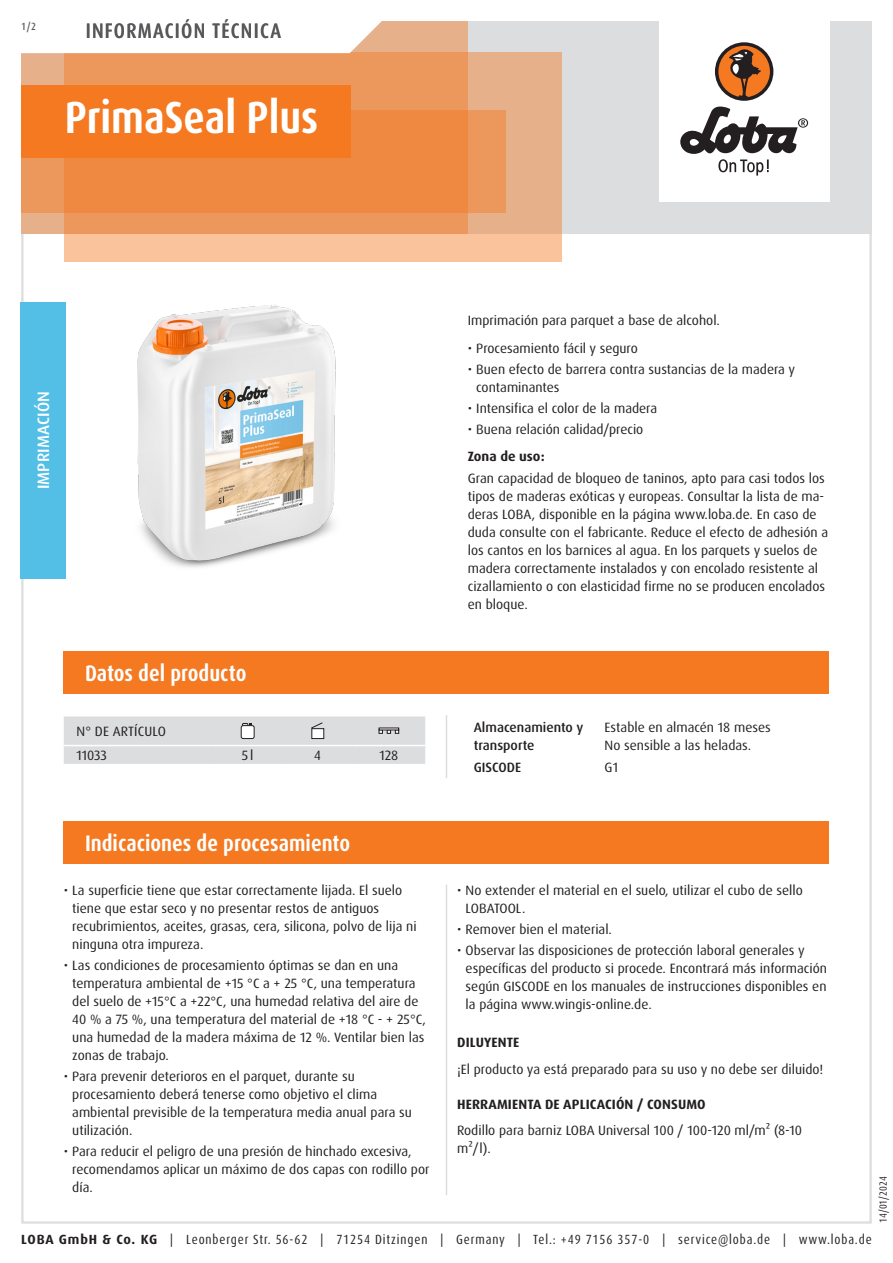
<style>
.page{position:relative;width:893px;height:1263px;background:#fff}
.page>*{position:absolute;margin:0;border:0;box-sizing:border-box;transform-origin:0 0}
.Produktname_weiss{font:700 condensed 45px "Dax Pro";color:#fff}
.Abschnitt{font:700 condensed 22.5px "Dax Pro";color:#fff}
.TI{font:500 condensed 21px "Dax Pro";letter-spacing:.06em;color:#57585a}
.Produktart_Grundierung{font:500 16.5px "Dax Pro";letter-spacing:.01em;color:#fff}
.Text{font:13.5px/18px "Dax Pro";color:#231f20}
.Text_Bold{font:700 13.5px "Dax Pro";letter-spacing:.01em;color:#231f20}
.Text_ohne_Silbentrennung{font:13.5px "Dax Pro";color:#231f20}
.Text_Medium{font:500 13.5px/18px "Dax Pro";color:#231f20}
.Text_Großbuchstaben{font:13.5px "Dax Pro";letter-spacing:.01em;color:#231f20}
.Text_zentriert{font:13.5px "Dax Pro";color:#231f20}
.t1{font:condensed 13.35px "Dax Pro";letter-spacing:.065em;color:#231f20}
.t2{font:condensed 10.5px "Dax Pro";color:#231f20}
.t3{font:500 condensed 10.5px "Dax Pro";color:#57585a}
.s1{font-weight:700;font-stretch:normal}
</style>
<div class="page">
<hr style="left:446px;top:884px;width:1px;height:311px;background:#dcdddf">
<div style="left:64px;top:821px;width:765px;height:42px;background:#f47921"></div>
<hr style="left:446px;top:715px;width:1px;height:63px;background:#dcdddf">
<svg style="left:64px;top:716px;width:361px;height:48px;background:#dcdcde"></svg>
<div style="left:64px;top:651px;width:765px;height:43px;background:#f47921"></div>
<img style="left:137px;top:305px;width:199px;height:263px">
<div style="left:20px;top:302px;width:46px;height:276px;background:#53bfe6"></div>
<div style="left:21px;top:21px;width:851px;height:213px;background:#dcdddf"></div>
<div style="left:659px;top:0;width:170px;height:202px;background:#fff"></div>
<svg style="left:680px;top:106px;width:128px;height:70px"></svg>
<div style="left:715px;top:42px;width:58px;height:59px;background:#231f20;border-radius:50%"></div>
<svg style="left:718px;top:45px;width:52px;height:52px"></svg>
<div style="left:64px;top:52px;width:497px;height:209px;background:linear-gradient(to right,#fec79f,#efb992)"></div>
<div style="left:21px;top:111px;width:485px;height:102px;background:#ec975b"></div>
<svg style="left:21px;top:21px;width:447px;height:213px;background:#ed9150"></svg>
<svg style="left:21px;top:21px;width:411px;height:34px;background:#faede4"></svg>
<div style="left:21px;top:85px;width:330px;height:72px;background:#f47921"></div>
<p class="t3" style="left:21px;top:19px;width:16px">1/2</p>
<p class="TI" style="left:86px;top:17px;width:197px">INFORMACIÓN TÉCNICA</p>
<p class="Produktname_weiss" style="left:65px;top:89px;width:255px">PrimaSeal Plus</p>
<p class="Produktart_Grundierung" style="left:33px;top:489px;width:100px;rotate:-90deg">IMPRIMACIÓN</p>
<p class="Abschnitt" style="left:85px;top:659px;width:163px">Datos del producto</p>
<p class="Text_Großbuchstaben" style="left:77px;top:722px;width:91px">N° DE ARTÍCULO</p>
<p class="Text" style="left:77px;top:747px;width:32px">11033</p>
<p class="Text_zentriert" style="left:242px;top:747px;width:13px">5l</p>
<p class="Text_zentriert" style="left:314px;top:747px;width:8px">4</p>
<p class="Text_zentriert" style="left:379px;top:747px;width:20px">128</p>
<p class="Abschnitt" style="left:85px;top:828px;width:267px">Indicaciones de procesamiento</p>
<p class="Text" style="left:72px;top:881px;width:346px;text-indent:-9px">• La superficie tiene que estar correctamente lijada. El suelo tiene que estar seco y no presentar restos de antiguos recubrimientos, aceites, grasas, cera, silicona, polvo de lija ni ninguna otra impureza.</p>
<p class="Text" style="left:72px;top:956px;width:355px;text-indent:-9px">• Las condiciones de procesamiento óptimas se dan en una temperatura ambiental de +15 °C a + 25 °C, una temperatura del suelo de +15°C a +22°C, una humedad relativa del aire de 40 % a 75 %, una temperatura del material de +18 °C - + 25°C, una humedad de la madera máxima de 12 %. Ventilar bien las zonas de trabajo.</p>
<p class="Text" style="left:72px;top:1067px;width:341px;text-indent:-9px">• Para prevenir deterioros en el parquet, durante su procesamiento deberá tenerse como objetivo el clima ambiental previsible de la temperatura media anual para su utilización.</p>
<p class="Text" style="left:72px;top:1142px;width:359px;text-indent:-9px">• Para reducir el peligro de una presión de hinchado excesiva, recomendamos aplicar un máximo de dos capas con rodillo por día.</p>
<p class="Text" style="left:468px;top:312px;width:254px">Imprimación para parquet a base de alcohol.</p>
<p class="Text" style="left:468px;top:339px;width:172px">• Procesamiento fácil y seguro</p>
<p class="Text" style="left:476px;top:360px;width:320px;text-indent:-9px">• Buen efecto de barrera contra sustancias de la madera y contaminantes</p>
<p class="Text" style="left:468px;top:399px;width:191px">• Intensifica el color de la madera</p>
<p class="Text" style="left:468px;top:420px;width:177px">• Buena relación calidad/precio</p>
<p class="Text_Bold" style="left:468px;top:448px;width:78px">Zona de uso:</p>
<p class="Text" style="left:468px;top:469px;width:362px">Gran capacidad de bloqueo de taninos, apto para casi todos los tipos de maderas exóticas y europeas. Consultar la lista de ma&shy;deras LOBA, disponible en la página www.loba.de. En caso de duda consulte con el fabricante. Reduce el efecto de adhesión a los cantos en los barnices al agua. En los parquets y suelos de madera correctamente instalados y con encolado resistente al cizallamiento o con elasticidad firme no se producen encolados en bloque.</p>
<p class="Text_Medium" style="left:474px;top:718px;width:111px">Almacenamiento y transporte</p>
<p class="Text_ohne_Silbentrennung" style="left:605px;top:718px;width:168px">Estable en almacén 18 meses</p>
<p class="Text_ohne_Silbentrennung" style="left:605px;top:736px;width:148px">No sensible a las heladas.</p>
<p class="Text_Medium" style="left:474px;top:759px;width:49px">GISCODE</p>
<p class="Text_ohne_Silbentrennung" style="left:605px;top:759px;width:15px">G1</p>
<p class="Text" style="left:466px;top:881px;width:339px;text-indent:-9px">• No extender el material en el suelo, utilizar el cubo de sello<br>LOBATOOL.</p>
<p class="Text" style="left:457px;top:920px;width:156px">• Remover bien el material.</p>
<p class="Text" style="left:466px;top:941px;width:363px;text-indent:-9px">• Observar las disposiciones de protección laboral generales y específicas del producto si procede. Encontrará más información según GISCODE en los manuales de instrucciones disponibles en la página www.wingis-online.de.</p>
<p class="Text_Bold" style="left:457px;top:1034px;width:64px">DILUYENTE</p>
<p class="Text" style="left:457px;top:1060px;width:368px">¡El producto ya está preparado para su uso y no debe ser diluido!</p>
<p class="Text_Bold" style="left:457px;top:1095px;width:250px">HERRAMIENTA DE APLICACIÓN / CONSUMO</p>
<p class="Text" style="left:457px;top:1121px;width:346px">Rodillo para barniz LOBA Universal 100 / 100-120 ml/m² (8-10 m²/l).</p>
<p class="t2" style="left:876px;top:1222px;width:48px;rotate:-90deg">14/01/2024</p>
<p class="t1" style="left:21px;top:1230px;width:852px"><span class="s1">LOBA GmbH &amp; Co. KG</span> | Leonberger Str. 56-62 | 71254 Ditzingen | Germany | Tel.: +49 7156 357-0 | service@loba.de | www.loba.de</p>
</div>
